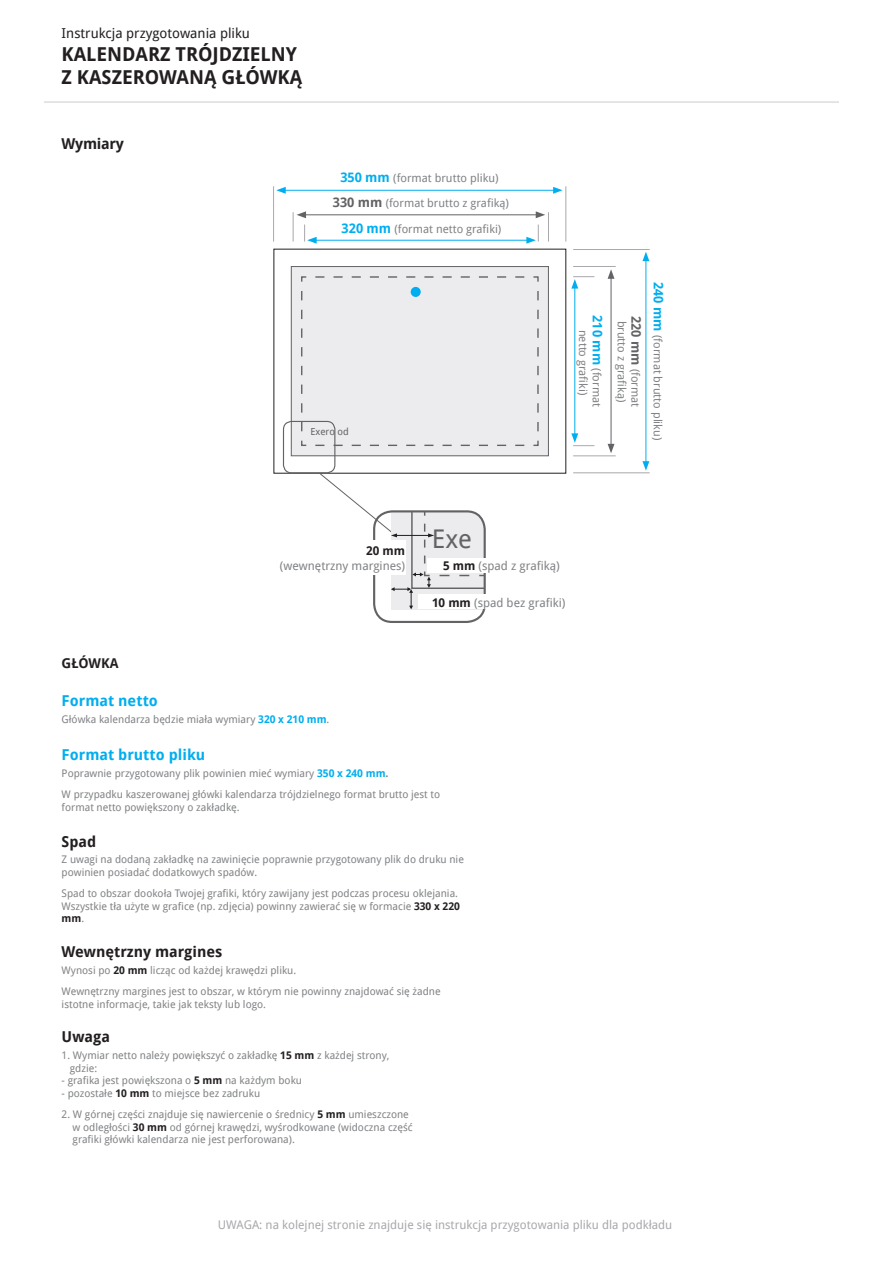
<style>
.page{position:relative;width:893px;height:1263px;background:#fff}
.page>*{position:absolute;margin:0;border:0;box-sizing:border-box;transform-origin:0 0}
.t1{font:25.8px "Droid Sans";color:#636366}
.t2{font:700 19.2px/23px "Droid Sans";color:#231f20}
.t3{font:700 15px "Droid Sans";color:#00aeef}
.t4{font:700 15px "Droid Sans";color:#231f20}
.t5{font:700 15px "Droid Sans";letter-spacing:-.02em;color:#231f20}
.t6{font:13.65px "Droid Sans";color:#231f20}
.t7{font:700 13.5px "Droid Sans";color:#231f20}
.t8{font:12px "Droid Sans";color:#a8a9ad}
.t9{font:12px "Droid Sans";color:#808285}
.t10{font:700 12px "Droid Sans";color:#231f20}
.t11{font:11.4px/13.6px "Droid Sans";color:#808285;text-align:center}
.t12{font:10.5px/12.6px "Droid Sans";color:#808285}
.t13{font:9.75px "Droid Sans";color:#636366}
.s1{font-weight:700;font-size:13.05px;color:#00aeef}
.s2{font-weight:700;font-size:13.05px;color:#636366}
.s3{font-weight:700;color:#231f20}
.s4{font-weight:700;color:#00aeef}
.s5{font-weight:700}
</style>
<div class="page">
<hr style="left:44px;top:101px;width:795px;height:2px;background:#dcdddf">
<div style="left:291px;top:267px;width:258px;height:188px;background:#ececee"></div>
<div style="left:291px;top:266px;width:258px;height:190px;border:1px solid #636366"></div>
<svg style="left:300px;top:276px;width:239px;height:171px"></svg>
<hr style="left:645px;top:259px;width:1px;height:205px;background:#00aeef">
<svg style="left:642px;top:252px;width:7px;height:9px"></svg>
<svg style="left:642px;top:461px;width:7px;height:10px"></svg>
<hr style="left:574px;top:286px;width:1px;height:150px;background:#00aeef">
<hr style="left:304px;top:214px;width:234px;height:1px;background:#636366">
<svg style="left:297px;top:211px;width:9px;height:7px"></svg>
<svg style="left:536px;top:211px;width:9px;height:7px"></svg>
<hr style="left:611px;top:276px;width:1px;height:170px;background:#636366">
<svg style="left:608px;top:269px;width:6px;height:10px"></svg>
<svg style="left:608px;top:444px;width:6px;height:9px"></svg>
<hr style="left:283px;top:190px;width:272px;height:1px;background:#00aeef">
<svg style="left:276px;top:187px;width:10px;height:7px"></svg>
<svg style="left:553px;top:187px;width:10px;height:7px"></svg>
<hr style="left:314px;top:240px;width:215px;height:1px;background:#00aeef">
<hr style="left:565px;top:186px;width:1px;height:56px;background:#a8a9ad">
<hr style="left:273px;top:186px;width:1px;height:56px;background:#a8a9ad">
<hr style="left:293px;top:212px;width:1px;height:30px;background:#a8a9ad">
<hr style="left:548px;top:212px;width:1px;height:30px;background:#a8a9ad">
<svg style="left:304px;top:225px;width:13px;height:19px"></svg>
<svg style="left:526px;top:225px;width:13px;height:19px"></svg>
<hr style="left:573px;top:472px;width:77px;height:1px;background:#a8a9ad">
<hr style="left:573px;top:249px;width:77px;height:1px;background:#a8a9ad">
<hr style="left:573px;top:455px;width:43px;height:1px;background:#a8a9ad">
<hr style="left:573px;top:266px;width:43px;height:1px;background:#a8a9ad">
<svg style="left:571px;top:433px;width:23px;height:13px"></svg>
<svg style="left:571px;top:276px;width:23px;height:13px"></svg>
<div style="left:373px;top:510px;width:113px;height:113px;border:2px solid #636366;border-radius:18px"></div>
<svg style="left:318px;top:472px;width:168px;height:137px"></svg>
<hr style="left:394px;top:535px;width:36px;height:1px;background:#231f20">
<div style="left:213px;top:540px;width:192px;height:35px;background:#fff"></div>
<div style="left:411px;top:287px;width:10px;height:10px;background:#00aeef;border-radius:50%"></div>
<div style="left:283px;top:421px;width:52px;height:52px;border:1px solid #636366;border-radius:8px"></div>
<h3 class="t6" style="left:62px;top:24px;width:190px">Instrukcja przygotowania pliku</h3>
<h2 class="t2" style="left:62px;top:42px;width:242px">KALENDARZ TRÓJDZIELNY<br>Z KASZEROWANĄ GŁÓWKĄ</h2>
<h3 class="t5" style="left:62px;top:133px;width:64px">Wymiary</h3>
<p class="t11" style="left:340px;top:171px;width:160px"><span class="s1">350 mm</span> (format brutto pliku)</p>
<p class="t11" style="left:342px;top:221px;width:161px"><span class="s1">320 mm</span> (format netto grafiki)</p>
<p class="t11" style="left:333px;top:196px;width:178px"><span class="s2">330 mm</span> (format brutto z grafiką)</p>
<p class="t13" style="left:310px;top:424px;width:40px">Exero od</p>
<p class="t11" style="left:604px;top:315px;width:93px;rotate:90deg"><span class="s1">210 mm</span> (format netto grafiki)</p>
<p class="t11" style="left:643px;top:316px;width:93px;rotate:90deg"><span class="s2">220 mm</span> (format brutto z grafiką)</p>
<p class="t11" style="left:665px;top:282px;width:160px;rotate:90deg"><span class="s1">240 mm</span> (format brutto pliku)</p>
<p class="t7" style="left:62px;top:653px;width:58px">GŁÓWKA</p>
<p class="t10" style="left:366px;top:542px;width:40px">20 mm</p>
<p class="t9" style="left:280px;top:557px;width:127px">(wewnętrzny margines)</p>
<h1 class="t1" style="left:432px;top:521px;width:42px">Exe</h1>
<p class="t9" style="left:443px;top:557px;width:118px"><span class="s3">5 mm</span> (spad z grafiką)</p>
<p class="t9" style="left:432px;top:594px;width:135px"><span class="s3">10 mm</span> (spad bez grafiki)</p>
<h3 class="t3" style="left:62px;top:690px;width:98px">Format netto</h3>
<p class="t12" style="left:62px;top:713px;width:269px">Główka kalendarza będzie miała wymiary <span class="s4">320 x 210 mm</span>.</p>
<h3 class="t3" style="left:62px;top:744px;width:145px">Format brutto pliku</h3>
<p class="t12" style="left:62px;top:762px;width:380px;line-height:21.1px">Poprawnie przygotowany plik powinien mieć wymiary <span class="s4">350 x 240 mm</span><span class="s5">.<br></span>W przypadku kaszerowanej główki kalendarza trójdzielnego format brutto jest to</p>
<p class="t12" style="left:62px;top:800px;width:180px">format netto powiększony o zakładkę.</p>
<h3 class="t4" style="left:62px;top:830px;width:36px">Spad</h3>
<p class="t12" style="left:62px;top:853px;width:404px">Z uwagi na dodaną zakładkę na zawinięcie poprawnie przygotowany plik do druku nie powinien posiadać dodatkowych spadów.</p>
<p class="t12" style="left:62px;top:887px;width:400px">Spad to obszar dookoła Twojej grafiki, który zawijany jest podczas procesu oklejania.<br>Wszystkie tła użyte w grafice (np. zdjęcia) powinny zawierać się w formacie <span class="s3">330 x 220 mm</span>.</p>
<h3 class="t4" style="left:62px;top:941px;width:162px">Wewnętrzny margines</h3>
<p class="t12" style="left:62px;top:959px;width:381px;line-height:21.1px">Wynosi po <span class="s3">20 mm</span> licząc od każdej krawędzi pliku.<br>Wewnętrzny margines jest to obszar, w którym nie powinny znajdować się żadne</p>
<p class="t12" style="left:62px;top:997px;width:206px">istotne informacje, takie jak teksty lub logo.</p>
<h3 class="t4" style="left:62px;top:1026px;width:50px">Uwaga</h3>
<p class="t12" style="left:70px;top:1049px;width:321px;text-indent:-8px">1. Wymiar netto należy powiększyć o zakładkę <span class="s3">15 mm</span> z każdej strony, gdzie:</p>
<p class="t12" style="left:62px;top:1074px;width:242px">- grafika jest powiększona o <span class="s3">5 mm</span> na każdym boku</p>
<p class="t12" style="left:62px;top:1086px;width:200px">- pozostałe <span class="s3">10 mm</span> to miejsce bez zadruku</p>
<p class="t12" style="left:73px;top:1107px;width:342px;text-indent:-11px">2. W górnej części znajduje się nawiercenie o średnicy <span class="s3">5 mm</span> umieszczone w odległości <span class="s3">30 mm</span> od górnej krawędzi, wyśrodkowane (widoczna część grafiki główki kalendarza nie jest perforowana).</p>
<p class="t8" style="left:218px;top:1216px;width:456px">UWAGA: na kolejnej stronie znajduje się instrukcja przygotowania pliku dla podkładu</p>
</div>
